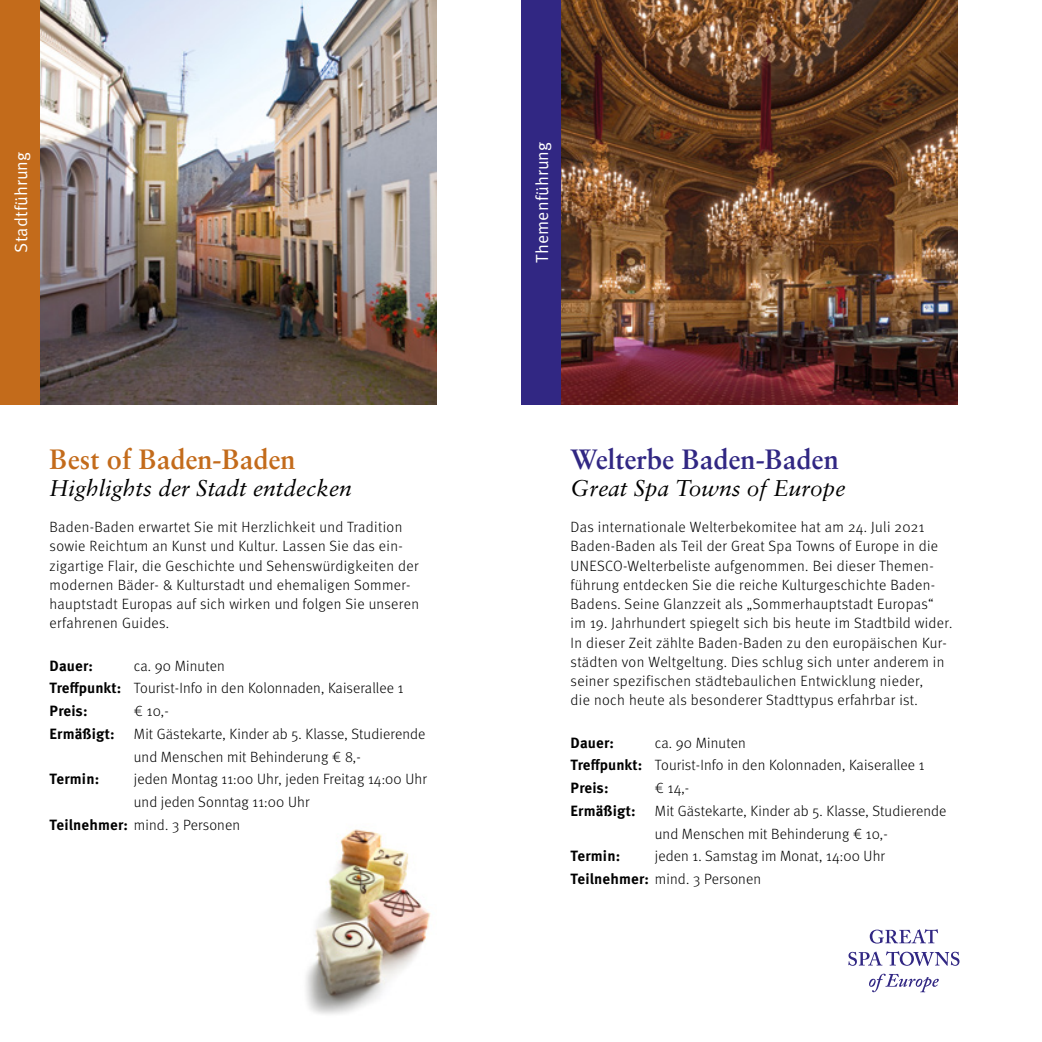
<style>
.page{position:relative;width:1042px;height:1042px;background:#fff}
.page>*{position:absolute;margin:0;border:0;box-sizing:border-box;transform-origin:0 0}
.t1{font:700 28px "Sabon";color:#312783}
.t2{font:700 28px "Sabon";color:#c36b1b}
.t3{font:italic 22.75px "Sabon";color:#000}
.t4{font:17.5px "Meta Pro Norm";letter-spacing:.01em;color:#fff}
.t5{font:300 14.88px/19.2px "Meta Pro";letter-spacing:.02em;color:#000}
.t6{font:700 14.88px "Meta Pro";letter-spacing:.01em;color:#000}
.s1{font-weight:700}
</style>
<div class="page">
<img style="left:561px;top:0;width:396px;height:404px">
<img style="left:306px;top:829px;width:125px;height:185px">
<div style="left:521px;top:0;width:40px;height:404px;background:#312783"></div>
<img style="left:40px;top:0;width:397px;height:404px">
<div style="left:0;top:0;width:40px;height:404px;background:#c36b1b"></div>
<svg style="left:869px;top:973px;width:70px;height:19px"></svg>
<svg style="left:870px;top:929px;width:68px;height:14px"></svg>
<svg style="left:848px;top:951px;width:111px;height:15px"></svg>
<p class="t4" style="left:8px;top:253px;width:103px;rotate:-90deg">Stadtführung</p>
<p class="t4" style="left:529px;top:263px;width:123px;rotate:-90deg">Themenführung</p>
<h1 class="t2" style="left:50px;top:442px;width:247px">Best of Baden-Baden</h1>
<h2 class="t3" style="left:50px;top:474px;width:304px">Highlights der Stadt entdecken</h2>
<p class="t5" style="left:50px;top:517px;width:371px">Baden-Baden erwartet Sie mit Herzlichkeit und Tradition sowie Reichtum an Kunst und Kultur. Lassen Sie das ein&shy;zigartige Flair, die Geschichte und Sehenswürdigkeiten der modernen Bäder- &amp; Kulturstadt und ehemaligen Sommer&shy;hauptstadt Europas auf sich wirken und folgen Sie unseren erfahrenen Guides.</p>
<p class="t6" style="left:50px;top:654px;width:45px">Dauer:</p>
<p class="t5" style="left:50px;top:653px;width:355px;line-height:22.8px;text-indent:84px">ca. 90 Minuten<br><span class="s1">Treffpunkt:</span> Tourist-Info in den Kolonnaden, Kaiserallee 1<br><span class="s1">Preis:</span></p>
<p class="t5" style="left:134px;top:700px;width:36px">€ 10,-</p>
<p class="t6" style="left:50px;top:722px;width:67px">Ermäßigt:</p>
<p class="t5" style="left:134px;top:721px;width:293px;line-height:22.8px">Mit Gästekarte, Kinder ab 5. Klasse, Studierende und Menschen mit Behinderung € 8,-</p>
<p class="t6" style="left:50px;top:767px;width:51px">Termin:</p>
<p class="t5" style="left:134px;top:769px;width:295px">jeden Montag 11:00 Uhr, jeden Freitag 14:00 Uhr</p>
<p class="t5" style="left:134px;top:791px;width:177px">und jeden Sonntag 11:00 Uhr</p>
<p class="t5" style="left:50px;top:814px;width:192px"><span class="s1">Teilnehmer:</span> mind. 3 Personen</p>
<h1 class="t1" style="left:570px;top:442px;width:270px">Welterbe Baden-Baden</h1>
<h2 class="t3" style="left:570px;top:474px;width:276px">Great Spa Towns of Europe</h2>
<p class="t5" style="left:570px;top:517px;width:383px">Das internationale Welterbekomitee hat am 24. Juli 2021<br>Baden-Baden als Teil der Great Spa Towns of Europe in die UNESCO-Welterbeliste aufgenommen. Bei dieser Themen&shy;führung entdecken Sie die reiche Kulturgeschichte Baden-Badens. Seine Glanzzeit als „Sommerhauptstadt Europas“ im 19. Jahrhundert spiegelt sich bis heute im Stadtbild wider.<br>In dieser Zeit zählte Baden-Baden zu den europäischen Kur&shy;städten von Weltgeltung. Dies schlug sich unter anderem in seiner spezifischen städtebaulichen Entwicklung nieder,<br>die noch heute als besonderer Stadttypus erfahrbar ist.</p>
<p class="t6" style="left:570px;top:731px;width:45px">Dauer:</p>
<p class="t5" style="left:570px;top:730px;width:355px;line-height:22.8px;text-indent:84px">ca. 90 Minuten<br><span class="s1">Treffpunkt:</span> Tourist-Info in den Kolonnaden, Kaiserallee 1<br><span class="s1">Preis:</span></p>
<p class="t5" style="left:655px;top:777px;width:36px">€ 14,-</p>
<p class="t6" style="left:570px;top:799px;width:67px">Ermäßigt:</p>
<p class="t5" style="left:655px;top:798px;width:293px;line-height:22.8px">Mit Gästekarte, Kinder ab 5. Klasse, Studierende und Menschen mit Behinderung € 10,-</p>
<p class="t6" style="left:570px;top:844px;width:51px">Termin:</p>
<p class="t5" style="left:570px;top:844px;width:316px;line-height:22.8px;text-indent:84px">jeden 1. Samstag im Monat, 14:00 Uhr<br><span class="s1">Teilnehmer:</span> mind. 3 Personen</p>
</div>
